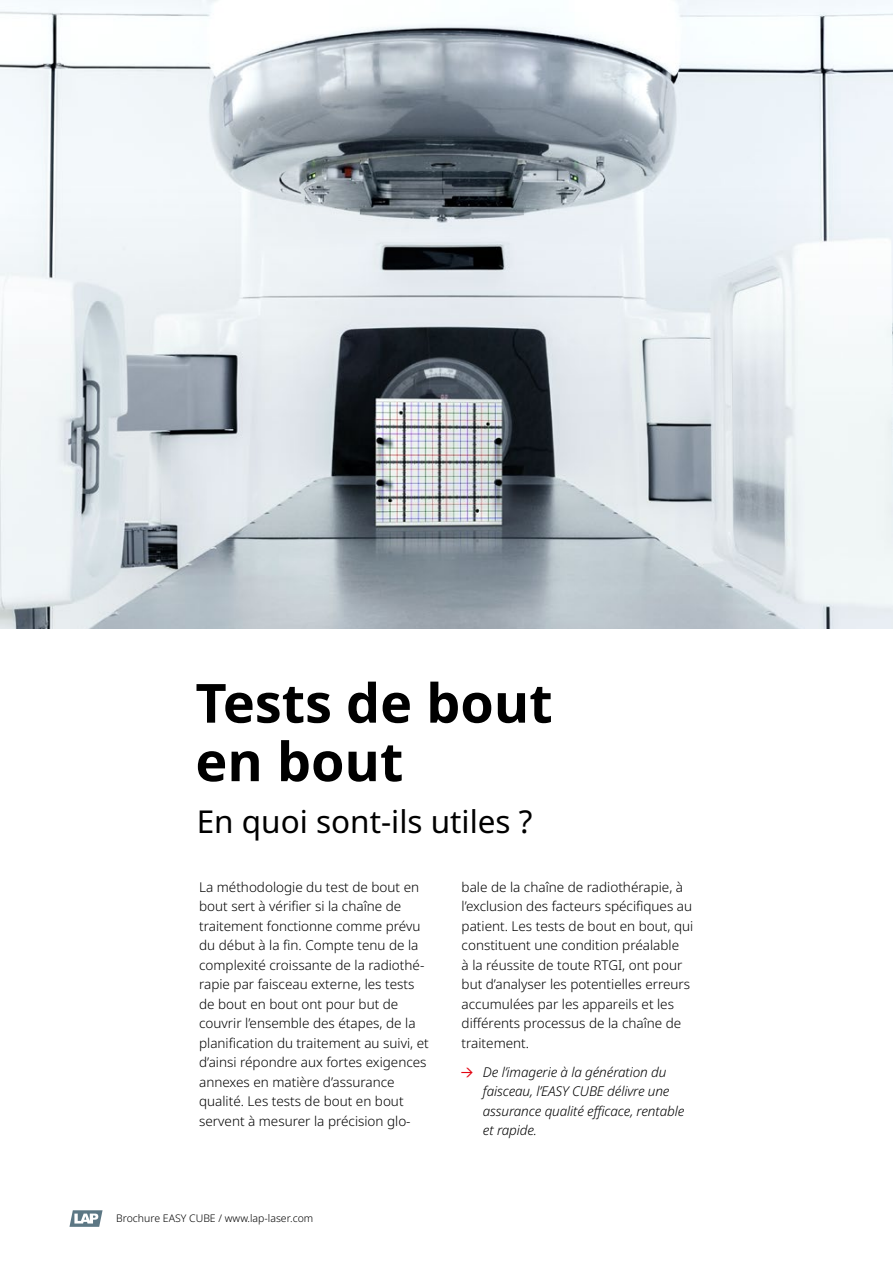
<style>
.page{position:relative;width:893px;height:1263px;background:#fff}
.page>*{position:absolute;margin:0;border:0;box-sizing:border-box;transform-origin:0 0}
.t1{font:700 54px/58.5px "Noto Sans";color:#000}
.H1_Small{font:31.5px "Noto Sans";color:#000}
.Fließtext{font:300 13.5px/19.5px "Noto Sans";color:#000}
.t2{font:italic 300 13.5px/19.5px "Noto Sans";letter-spacing:-.01em;color:#000}
.t3{font:300 10.5px "Noto Sans";color:#000}
.s1{font-family:"Arrows";font-weight:400;font-style:normal;color:#e30613}
</style>
<div class="page">
<img style="left:0;top:0;width:893px;height:628px">
<svg style="left:69px;top:1210px;width:34px;height:17px"></svg>
<h1 class="t1" style="left:195px;top:675px;width:359px">Tests de bout en bout</h1>
<p class="H1_Small" style="left:197px;top:799px;width:337px">En quoi sont-ils utiles ?</p>
<p class="Fließtext" style="left:199px;top:877px;width:231px">La méthodologie du test de bout en bout sert à vérifier si la chaîne de traitement fonctionne comme prévu du début à la fin. Compte tenu de la complexité croissante de la radiothé&shy;rapie par faisceau externe, les tests de bout en bout ont pour but de couvrir l’ensemble des étapes, de la planification du traitement au suivi, et d’ainsi répondre aux fortes exigences annexes en matière d’assurance qualité. Les tests de bout en bout servent à mesurer la précision glo-</p>
<p class="Fließtext" style="left:462px;top:877px;width:233px">bale de la chaîne de radiothérapie, à l’exclusion des facteurs spécifiques au patient. Les tests de bout en bout, qui constituent une condition préalable<br>à la réussite de toute RTGI, ont pour but d’analyser les potentielles erreurs accumulées par les appareils et les différents processus de la chaîne de traitement.</p>
<p class="t2" style="left:483px;top:1062px;width:203px;text-indent:-21px"><span class="s1">e</span> De l’imagerie à la génération du faisceau, l’EASY CUBE délivre une assurance qualité efficace, rentable et rapide.</p>
<p class="t3" style="left:116px;top:1211px;width:199px">Brochure EASY CUBE / www.lap-laser.com</p>
</div>
